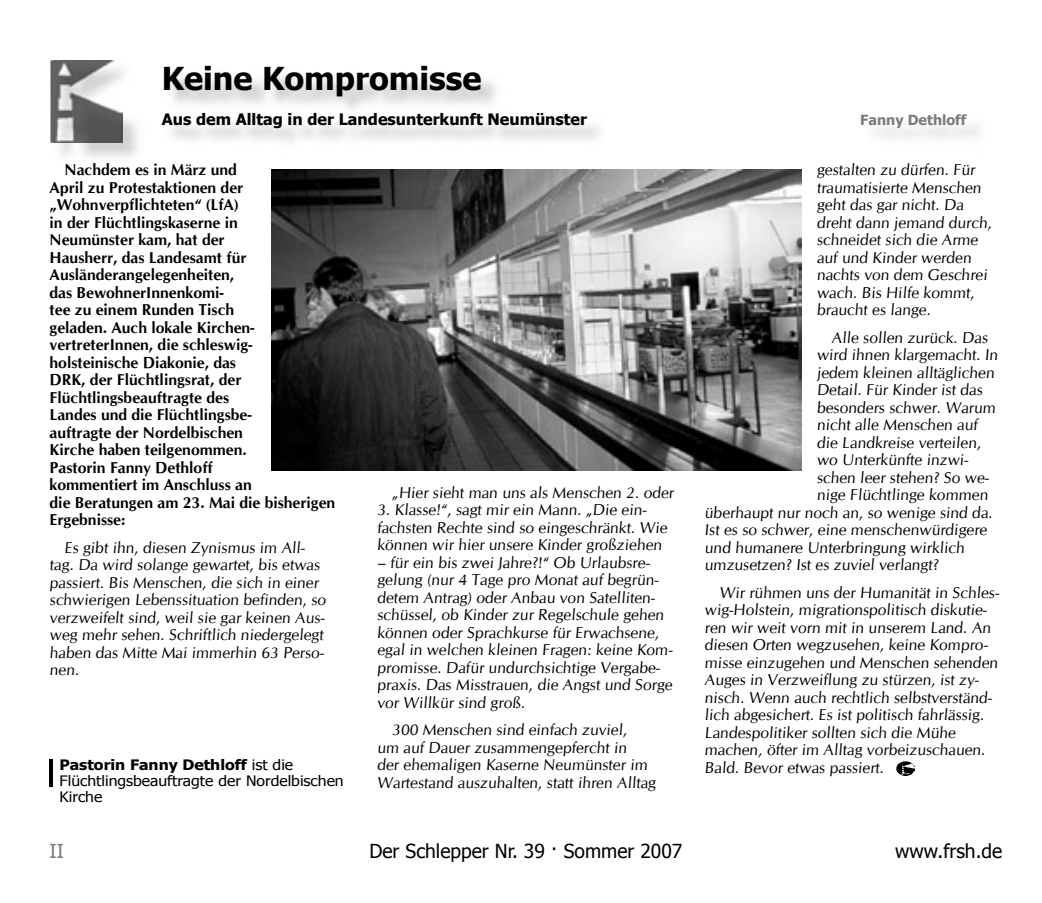
<style>
.page{position:relative;width:1042px;height:903px;background:#fff}
.page>*{position:absolute;margin:0;border:0;box-sizing:border-box;transform-origin:0 0}
.t1{font:700 31.5px "Tahoma";color:#000}
.t2{font:19.25px "Tahoma";color:#000}
.t3{font:19.25px "Tahoma";color:#7b7c7c}
.t4{font:15.75px/17.5px "CG Omega";color:#000}
.t5{font:700 15.75px/17.5px "CG Omega";color:#000}
.t6{font:700 15.75px "Tahoma";color:#000}
.t7{font:14.35px/15.9px "Tahoma";color:#000;scale:1.09 1}
.t8{font:700 14.35px "Tahoma";color:#000;scale:1.09 1}
.t9{font:700 14px "Tahoma";color:#7b7c7c}
.s1{font-weight:400}
</style>
<div class="page">
<img style="left:60px;top:70px;width:919px;height:88px">
<img style="left:50px;top:60px;width:65px;height:83px">
<img style="left:53px;top:61px;width:69px;height:82px">
<img style="left:896px;top:762px;width:18px;height:13px">
<hr style="left:50px;top:759px;width:3px;height:28px;background:#000">
<img style="left:272px;top:169px;width:529px;height:302px">
<h1 class="t1" style="left:162px;top:56px;width:321px">Keine Kompromisse</h1>
<p class="t6" style="left:162px;top:108px;width:427px">Aus dem Alltag in der Landesunterkunft Neumünster</p>
<p class="t9" style="left:860px;top:110px;width:107px">Fanny Dethloff</p>
<p class="t5" style="left:50px;top:161px;width:287px;text-indent:15px">Nachdem es in März und<br>April zu Protestaktionen der „Wohnverpflichteten“ (LfA)<br>in der Flüchtlingskaserne in<br>Neumünster kam, hat der<br>Hausherr, das Landesamt für<br>Ausländerangelegenheiten,<br>das BewohnerInnenkomi-<br>tee zu einem Runden Tisch<br>geladen. Auch lokale Kirchen&shy;vertreterInnen, die schleswig&shy;holsteinische Diakonie, das<br>DRK, der Flüchtlingsrat, der<br>Flüchtlingsbeauftragte des<br>Landes und die Flüchtlingsbe-<br>auftragte der Nordelbischen<br>Kirche haben teilgenommen.<br>Pastorin Fanny Dethloff<br>kommentiert im Anschluss an<br>die Beratungen am 23. Mai die bisherigen<br>Ergebnisse:</p>
<p class="t4" style="left:50px;top:539px;width:279px;text-indent:15px">Es gibt ihn, diesen Zynismus im All&shy;tag. Da wird solange gewartet, bis etwas passiert. Bis Menschen, die sich in einer schwierigen Lebenssituation befinden, so verzweifelt sind, weil sie gar keinen Aus&shy;weg mehr sehen. Schriftlich niedergelegt haben das Mitte Mai immerhin 63 Perso&shy;nen.</p>
<p class="t4" style="left:817px;top:161px;width:178px">gestalten zu dürfen. Für traumatisierte Menschen geht das gar nicht. Da dreht dann jemand durch, schneidet sich die Arme auf und Kinder werden nachts von dem Geschrei wach. Bis Hilfe kommt, braucht es lange.</p>
<p class="t4" style="left:831px;top:329px;width:159px">Alle sollen zurück. Das</p>
<p class="t4" style="left:817px;top:346px;width:184px">wird ihnen klargemacht. In</p>
<p class="t4" style="left:817px;top:364px;width:181px">jedem kleinen alltäglichen</p>
<p class="t4" style="left:817px;top:381px;width:169px">Detail. Für Kinder ist das</p>
<p class="t4" style="left:817px;top:399px;width:182px">besonders schwer. Warum</p>
<p class="t4" style="left:817px;top:416px;width:162px">nicht alle Menschen auf</p>
<p class="t4" style="left:817px;top:434px;width:167px">die Landkreise verteilen,</p>
<p class="t4" style="left:817px;top:451px;width:155px">wo Unterkünfte inzwi-</p>
<p class="t4" style="left:817px;top:469px;width:175px">schen leer stehen? So we-</p>
<p class="t4" style="left:817px;top:486px;width:174px">nige Flüchtlinge kommen</p>
<p class="t4" style="left:704px;top:504px;width:291px">überhaupt nur noch an, so wenige sind da.</p>
<p class="t4" style="left:704px;top:521px;width:286px">Ist es so schwer, eine menschenwürdigere</p>
<p class="t4" style="left:704px;top:539px;width:263px">und humanere Unterbringung wirklich</p>
<p class="t4" style="left:704px;top:556px;width:237px">umzusetzen? Ist es zuviel verlangt?</p>
<p class="t4" style="left:704px;top:584px;width:298px;text-indent:15px">Wir rühmen uns der Humanität in Schles&shy;wig-Holstein, migrationspolitisch diskutie&shy;ren wir weit vorn mit in unserem Land. An diesen Orten wegzusehen, keine Kompro&shy;misse einzugehen und Menschen sehenden Auges in Verzweiflung zu stürzen, ist zy&shy;nisch. Wenn auch rechtlich selbstverständ&shy;lich abgesichert. Es ist politisch fahrlässig.<br>Landespolitiker sollten sich die Mühe machen, öfter im Alltag vorbeizuschauen.</p>
<p class="t4" style="left:392px;top:484px;width:285px">„Hier sieht man uns als Menschen 2. oder</p>
<p class="t4" style="left:377px;top:501px;width:293px">3. Klasse!“, sagt mir ein Mann. „Die ein&shy;fachsten Rechte sind so eingeschränkt. Wie können wir hier unsere Kinder großziehen</p>
<p class="t4" style="left:377px;top:554px;width:298px">– für ein bis zwei Jahre?!“ Ob Urlaubsre&shy;gelung (nur 4 Tage pro Monat auf begrün&shy;detem Antrag) oder Anbau von Satelliten&shy;schüssel, ob Kinder zur Regelschule gehen können oder Sprachkurse für Erwachsene, egal in welchen kleinen Fragen: keine Kom&shy;promisse. Dafür undurchsichtige Vergabe&shy;praxis. Das Misstrauen, die Angst und Sorge vor Willkür sind groß.</p>
<p class="t4" style="left:377px;top:721px;width:282px;text-indent:15px">300 Menschen sind einfach zuviel,<br>um auf Dauer zusammengepfercht in<br>der ehemaligen Kaserne Neumünster im Wartestand auszuhalten, statt ihren Alltag</p>
<p class="t8" style="left:60px;top:755px;width:216px">Pastorin Fanny Dethloff <span class="s1">ist die</span></p>
<p class="t4" style="left:704px;top:759px;width:183px">Bald. Bevor etwas passiert.</p>
<p class="t7" style="left:60px;top:772px;width:262px">Flüchtlingsbeauftragte der Nordelbischen<br>Kirche</p>
<p class="t3" style="left:50px;top:838px;width:16px">II</p>
<p class="t2" style="left:369px;top:838px;width:314px">Der Schlepper Nr. 39 · Sommer 2007</p>
<p class="t2" style="left:895px;top:838px;width:108px">www.frsh.de</p>
</div>
